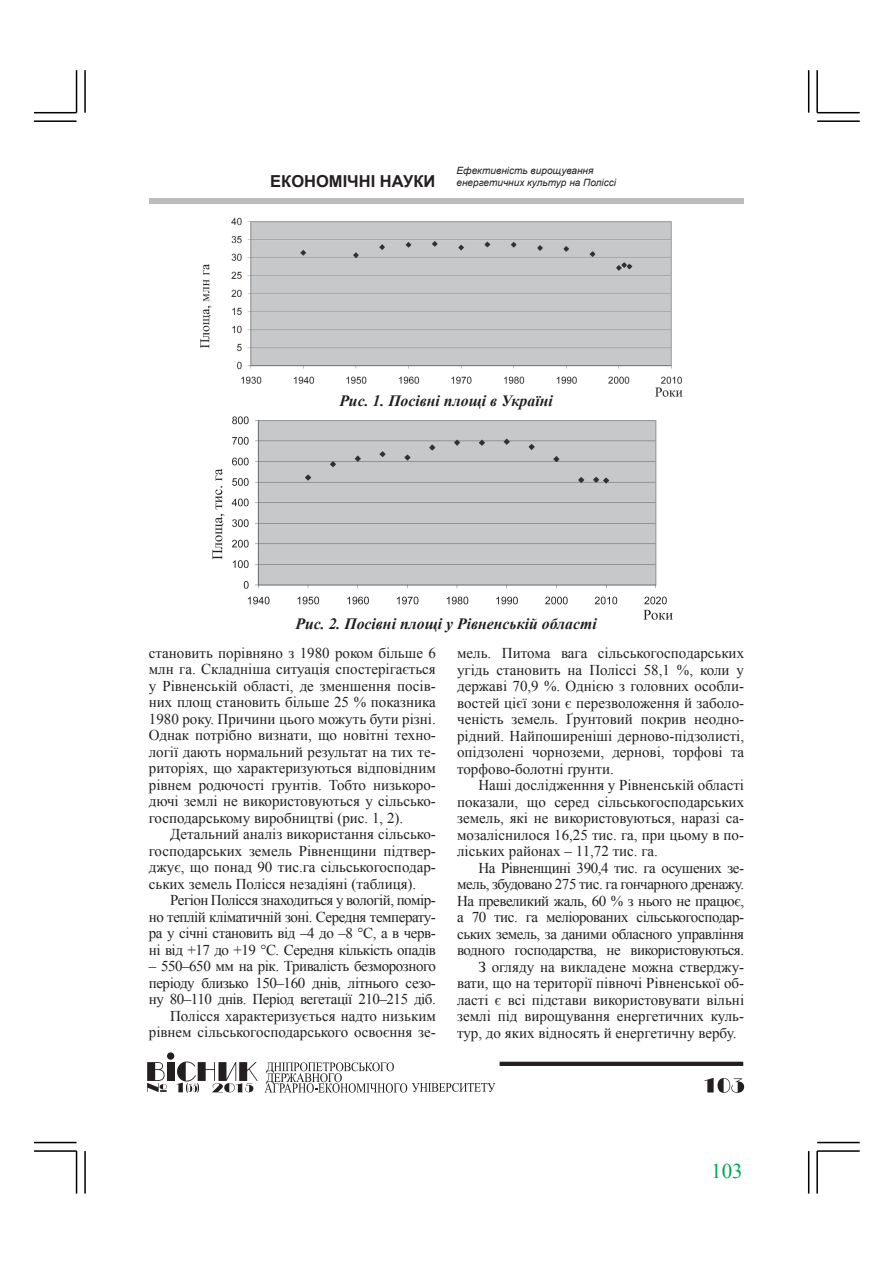
<style>
.page{position:relative;width:893px;height:1263px;background:#fff}
.page>*{position:absolute;margin:0;border:0;box-sizing:border-box;transform-origin:0 0}
.t1{font:21px "Times New Roman";color:#00a54f}
.t2{font:700 16.5px "Arial";color:#231f20}
.заголовка_таблиц{font:italic 700 15.75px "Times New Roman";color:#231f20}
.текст{font:15px/16.5px "Times New Roman";color:#231f20;text-align:justify}
.t3{font:italic 10.05px "Arial";color:#231f20}
</style>
<div class="page">
<hr style="left:84px;top:70px;width:2px;height:43px;background:#000">
<hr style="left:76px;top:70px;width:1px;height:43px;background:#000">
<hr style="left:34px;top:120px;width:43px;height:2px;background:#000">
<hr style="left:34px;top:112px;width:43px;height:1px;background:#000">
<hr style="left:817px;top:120px;width:43px;height:2px;background:#000">
<hr style="left:817px;top:112px;width:43px;height:1px;background:#000">
<hr style="left:808px;top:70px;width:1px;height:43px;background:#000">
<hr style="left:816px;top:70px;width:2px;height:43px;background:#000">
<hr style="left:808px;top:1151px;width:1px;height:42px;background:#000">
<hr style="left:816px;top:1151px;width:2px;height:42px;background:#000">
<hr style="left:817px;top:1142px;width:43px;height:1px;background:#000">
<hr style="left:817px;top:1150px;width:43px;height:2px;background:#000">
<hr style="left:34px;top:1142px;width:43px;height:1px;background:#000">
<hr style="left:34px;top:1150px;width:43px;height:2px;background:#000">
<hr style="left:84px;top:1151px;width:2px;height:42px;background:#000">
<hr style="left:76px;top:1151px;width:1px;height:42px;background:#000">
<div style="left:149px;top:198px;width:594px;height:5px;background:#bdbcbc"></div>
<hr style="left:500px;top:1062px;width:243px;height:4px;background:#231f20">
<div style="left:167px;top:1062px;width:8px;height:19px;background:#231f20"></div>
<div style="left:167px;top:1052px;width:7px;height:8px;background:#231f20;border-radius:50%"></div>
<svg style="left:147px;top:1062px;width:20px;height:30px"></svg>
<svg style="left:264px;top:1062px;width:231px;height:31px"></svg>
<svg style="left:177px;top:1061px;width:81px;height:32px"></svg>
<img style="left:200px;top:217px;width:483px;height:180px">
<img style="left:212px;top:416px;width:461px;height:204px">
<svg style="left:704px;top:1078px;width:40px;height:15px"></svg>
<p class="t3" style="left:456px;top:164px;width:138px">Ефективність вирощування</p>
<p class="t2" style="left:270px;top:171px;width:167px">ЕКОНОМІЧНІ НАУКИ</p>
<p class="t3" style="left:456px;top:176px;width:161px">енергетичних культур на Поліссі</p>
<p class="заголовка_таблиц" style="left:339px;top:390px;width:215px">Рис. 1. Посівні площі в Україні</p>
<p class="заголовка_таблиц" style="left:295px;top:613px;width:303px">Рис. 2. Посівні площі у Рівненській області</p>
<p class="текст" style="left:149px;top:644px;width:289px">становить порівняно з 1980 роком більше 6 млн га. Складніша ситуація спостерігається у Рівненській області, де зменшення посів&shy;них площ становить більше 25 % показника 1980 року. Причини цього можуть бути різні.<br>Однак потрібно визнати, що новітні техно&shy;логії дають нормальний результат на тих те&shy;риторіях, що характеризуються відповідним рівнем родючості грунтів. Тобто низькоро&shy;дючі землі не використовуються у сільсько&shy;господарському виробництві (рис. 1, 2).</p>
<p class="текст" style="left:149px;top:826px;width:289px;text-indent:21px">Детальний аналіз використання сільсько&shy;господарських земель Рівненщини підтвер&shy;джує, що понад 90 тис.га сільськогосподар&shy;ських земель Полісся незадіяні (таблиця).</p>
<p class="текст" style="left:149px;top:892px;width:289px;text-indent:21px">Регіон Полісся знаходиться у вологій, помір&shy;но теплій кліматичній зоні. Середня температу&shy;ра у січні становить від –4 до –8 °С, а в черв&shy;ні від +17 до +19 °С. Середня кількість опадів</p>
<p class="текст" style="left:149px;top:958px;width:289px">– 550–650 мм на рік. Тривалість безморозного періоду близько 150–160 днів, літнього сезо&shy;ну 80–110 днів. Період вегетації 210–215 діб.</p>
<p class="текст" style="left:149px;top:1007px;width:289px;text-align:right">Полісся характеризується надто низьким рівнем сільськогосподарського освоєння зе-</p>
<p class="текст" style="left:457px;top:645px;width:289px">мель. Питома вага сільськогосподарських угідь становить на Поліссі 58,1 %, коли у державі 70,9 %. Однією з головних особли&shy;востей цієї зони є перезволоження й заболо&shy;ченість земель. Ґрунтовий покрив неодно&shy;рідний. Найпоширеніші дерново-підзолисті, опідзолені чорноземи, дернові, торфові та торфово-болотні ґрунти.</p>
<p class="текст" style="left:457px;top:777px;width:289px;text-indent:21px">Наші дослідженння у Рівненській області показали, що серед сільськогосподарських земель, які не використовуються, наразі са&shy;мозаліснилося 16,25 тис. га, при цьому в по&shy;ліських районах – 11,72 тис. га.</p>
<p class="текст" style="left:457px;top:859px;width:289px;text-indent:21px">На Рівненщині 390,4 тис. га осушених зе&shy;мель, збудовано 275 тис. га гончарного дренажу.<br>На превеликий жаль, 60 % з нього не працює, а 70 тис. га меліорованих сільськогосподар&shy;ських земель, за даними обласного управління водного господарства, не використовуються.</p>
<p class="текст" style="left:457px;top:958px;width:289px;text-indent:21px">З огляду на викладене можна стверджу&shy;вати, що на території півночі Рівненської об&shy;ласті є всі підстави використовувати вільні землі під вирощування енергетичних куль&shy;тур, до яких відносять й енергетичну вербу.</p>
<p class="t1" style="left:711px;top:1157px;width:33px">103</p>
</div>
